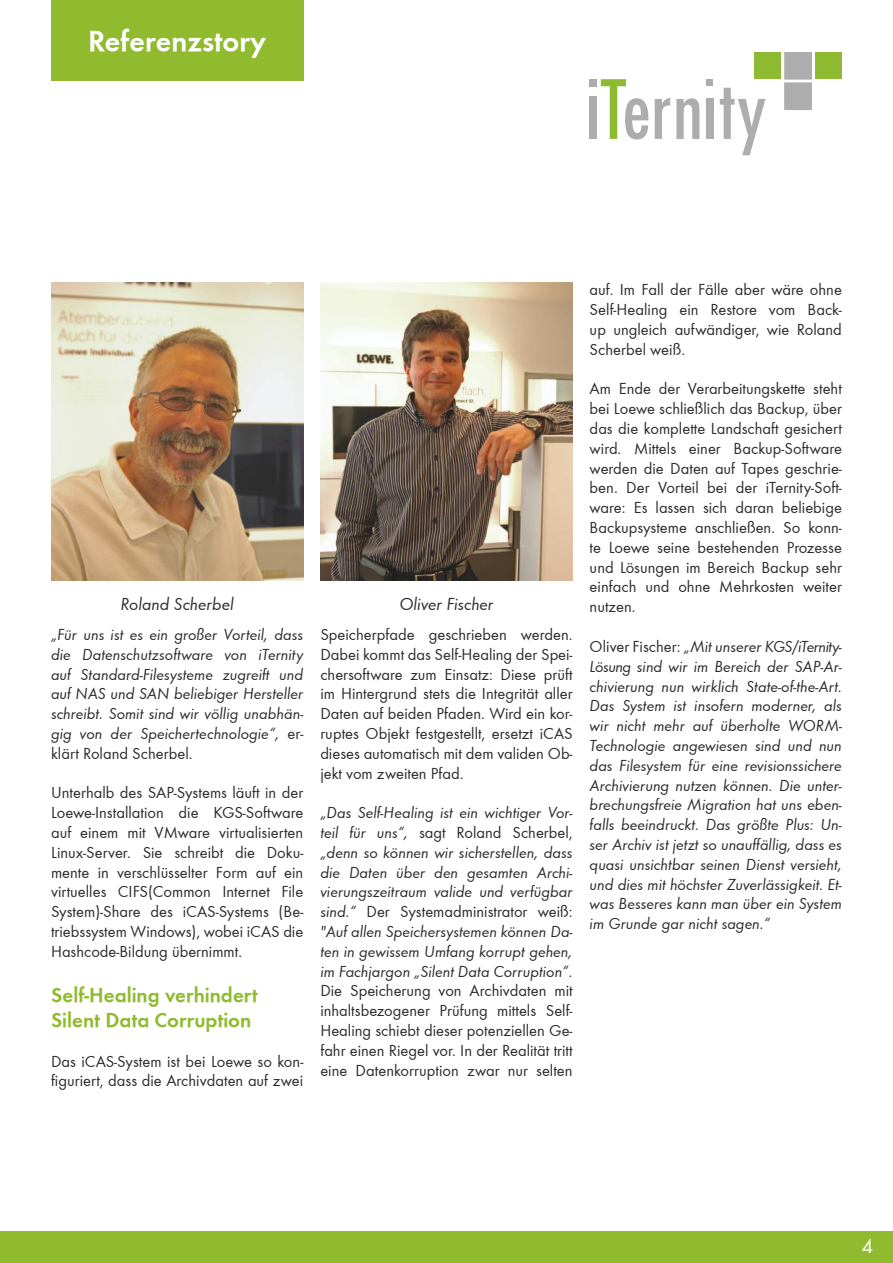
<style>
.page{position:relative;width:893px;height:1263px;background:#fff}
.page>*{position:absolute;margin:0;border:0;box-sizing:border-box;transform-origin:0 0}
.t1{font:30px "Function Demi";color:#fff}
.t2{font:21px/25.2px "Function Demi";color:#90bb2f}
.t3{font:21px "Function";color:#fff}
.t4{font:italic 18px "Function";color:#2b2b2a}
.t5{font:16.5px/19.8px "Function";color:#2b2b2a;text-align:justify}
.t6{font:italic 16.5px/19.8px "Function";color:#2b2b2a;text-align:justify}
.s1{font-style:normal}
</style>
<div class="page">
<img style="left:51px;top:283px;width:252px;height:297px">
<img style="left:320px;top:283px;width:253px;height:297px">
<div style="left:590px;top:97px;width:7px;height:42px;background:#aeadad"></div>
<svg style="left:601px;top:79px;width:47px;height:61px"></svg>
<svg style="left:655px;top:98px;width:15px;height:41px"></svg>
<svg style="left:676px;top:98px;width:23px;height:41px"></svg>
<div style="left:706px;top:99px;width:8px;height:40px;background:#aeadad"></div>
<svg style="left:720px;top:88px;width:45px;height:67px"></svg>
<div style="left:590px;top:79px;width:7px;height:7px;background:#aeadad"></div>
<div style="left:706px;top:79px;width:7px;height:7px;background:#aeadad"></div>
<div style="left:785px;top:52px;width:26px;height:27px;background:#aeadad"></div>
<div style="left:784px;top:52px;width:28px;height:27px;border:1px solid #aeadad"></div>
<div style="left:754px;top:52px;width:27px;height:27px;background:#8dba30"></div>
<div style="left:815px;top:52px;width:27px;height:27px;background:#8dba30"></div>
<div style="left:784px;top:83px;width:28px;height:27px;background:#aeadad;border:1px solid #aeadad"></div>
<div style="left:51px;top:0;width:252px;height:81px;background:#90bb2f"></div>
<div style="left:0;top:1231px;width:893px;height:32px;background:#90bb2f"></div>
<h1 class="t1" style="left:88px;top:23px;width:180px">Referenzstory</h1>
<p class="t4" style="left:121px;top:594px;width:115px">Roland Scherbel</p>
<p class="t4" style="left:399px;top:594px;width:96px">Oliver Fischer</p>
<p class="t6" style="left:51px;top:625px;width:254px">„Für uns ist es ein großer Vorteil, dass die Datenschutzsoftware von iTernity auf Standard-Filesysteme zugreift und auf NAS und SAN beliebiger Hersteller schreibt. Somit sind wir völlig unabhän&shy;gig von der Speichertechnologie“, <span class="s1">er&shy;klärt Roland Scherbel.</span></p>
<p class="t5" style="left:51px;top:783px;width:254px">Unterhalb des SAP-Systems läuft in der Loewe-Installation die KGS-Software auf einem mit VMware virtualisierten Linux-Server. Sie schreibt die Doku&shy;mente in verschlüsselter Form auf ein virtuelles CIFS(Common Internet File System)-Share des iCAS-Systems (Be&shy;triebssystem Windows), wobei iCAS die Hashcode-Bildung übernimmt.</p>
<p class="t2" style="left:51px;top:982px;width:208px">Self-Healing verhindert<br>Silent Data Corruption</p>
<p class="t5" style="left:51px;top:1051px;width:254px">Das iCAS-System ist bei Loewe so kon&shy;figuriert, dass die Archivdaten auf zwei</p>
<p class="t5" style="left:320px;top:625px;width:254px">Speicherpfade geschrieben werden.<br>Dabei kommt das Self-Healing der Spei&shy;chersoftware zum Einsatz: Diese prüft im Hintergrund stets die Integrität aller Daten auf beiden Pfaden. Wird ein kor&shy;ruptes Objekt festgestellt, ersetzt iCAS dieses automatisch mit dem validen Ob&shy;jekt vom zweiten Pfad.</p>
<p class="t6" style="left:320px;top:803px;width:254px">„Das Self-Healing ist ein wichtiger Vor&shy;teil für uns“, <span class="s1">sagt Roland Scherbel, </span>„denn so können wir sicherstellen, dass die Daten über den gesamten Archi&shy;vierungszeitraum valide und verfügbar sind.“ <span class="s1">Der Systemadministrator weiß: </span>"Auf allen Speichersystemen können Da&shy;ten in gewissem Umfang korrupt gehen, im Fachjargon „Silent Data Corruption“.</p>
<p class="t5" style="left:320px;top:981px;width:254px">Die Speicherung von Archivdaten mit inhaltsbezogener Prüfung mittels Self-Healing schiebt dieser potenziellen Ge&shy;fahr einen Riegel vor. In der Realität tritt eine Datenkorruption zwar nur selten</p>
<p class="t5" style="left:590px;top:280px;width:254px">auf. Im Fall der Fälle aber wäre ohne Self-Healing ein Restore vom Back&shy;up ungleich aufwändiger, wie Roland Scherbel weiß.</p>
<p class="t5" style="left:590px;top:379px;width:254px">Am Ende der Verarbeitungskette steht bei Loewe schließlich das Backup, über das die komplette Landschaft gesichert wird. Mittels einer Backup-Software werden die Daten auf Tapes geschrie&shy;ben. Der Vorteil bei der iTernity-Soft&shy;ware: Es lassen sich daran beliebige Backupsysteme anschließen. So konn&shy;te Loewe seine bestehenden Prozesse und Lösungen im Bereich Backup sehr einfach und ohne Mehrkosten weiter nutzen.</p>
<p class="t6" style="left:590px;top:637px;width:254px"><span class="s1">Oliver Fischer:</span> „Mit unserer KGS/iTernity-Lösung sind wir im Bereich der SAP-Ar&shy;chivierung nun wirklich State-of-the-Art.<br>Das System ist insofern moderner, als wir nicht mehr auf überholte WORM-Technologie angewiesen sind und nun das Filesystem für eine revisionssichere Archivierung nutzen können. Die unter&shy;brechungsfreie Migration hat uns eben&shy;falls beeindruckt. Das größte Plus: Un&shy;ser Archiv ist jetzt so unauffällig, dass es quasi unsichtbar seinen Dienst versieht, und dies mit höchster Zuverlässigkeit. Et&shy;was Besseres kann man über ein System im Grunde gar nicht sagen.“</p>
<p class="t3" style="left:861px;top:1234px;width:13px">4</p>
</div>
